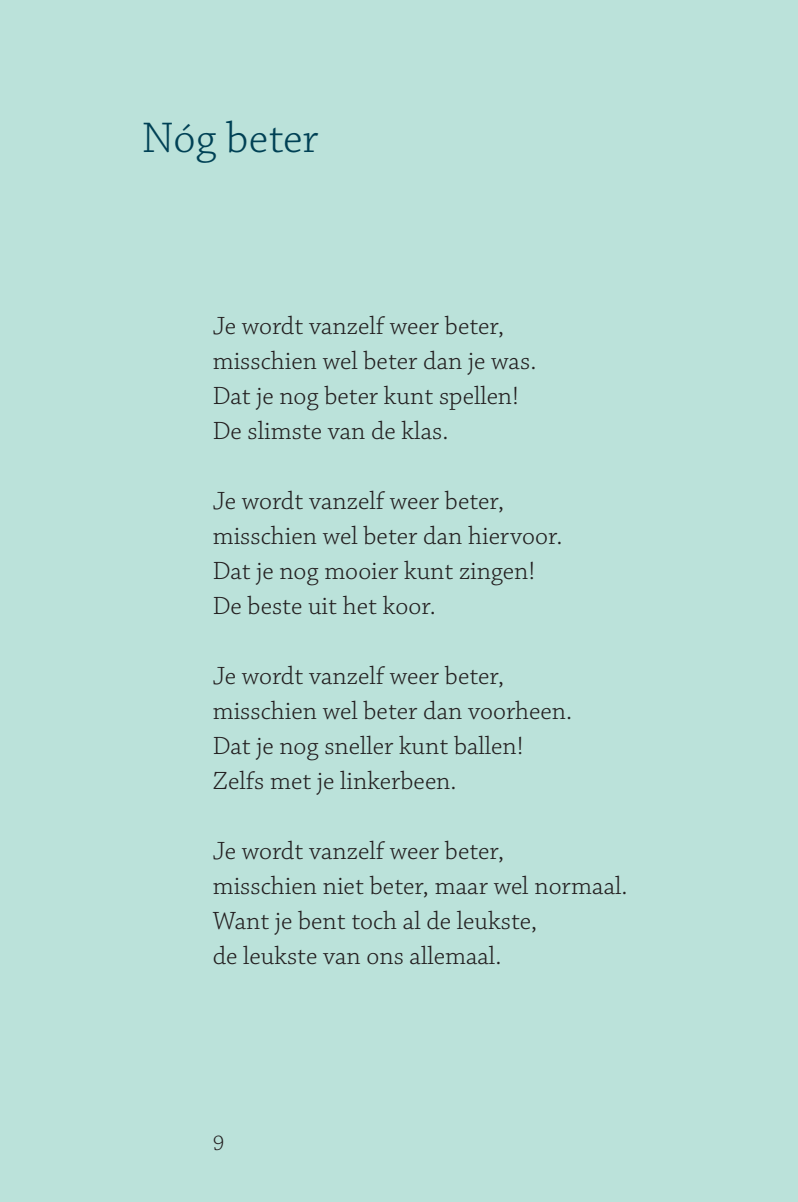
<style>
.page{position:relative;width:798px;height:1202px;background:#bbe2da}
.page>*{position:absolute;margin:0;border:0;box-sizing:border-box;transform-origin:0 0}
.t1{font:300 45px "Chaparral Pro";color:#004155}
.t2{font:300 26.25px/35px "Chaparral Pro";color:#231f20}
.t3{font:300 22.5px "Chaparral Pro";color:#231f20}
</style>
<div class="page">
<h1 class="t1" style="left:142px;top:114px;width:178px">Nóg beter</h1>
<p class="t2" style="left:213px;top:309px;width:325px">Je wordt vanzelf weer beter, misschien wel beter dan je was.<br>Dat je nog beter kunt spellen!<br>De slimste van de klas.</p>
<p class="t2" style="left:213px;top:484px;width:351px">Je wordt vanzelf weer beter, misschien wel beter dan hiervoor.<br>Dat je nog mooier kunt zingen!<br>De beste uit het koor.</p>
<p class="t2" style="left:213px;top:659px;width:361px">Je wordt vanzelf weer beter, misschien wel beter dan voorheen.<br>Dat je nog sneller kunt ballen!<br>Zelfs met je linkerbeen.</p>
<p class="t2" style="left:213px;top:834px;width:416px">Je wordt vanzelf weer beter,<br>misschien niet beter, maar wel normaal.<br>Want je bent toch al de leukste,<br>de leukste van ons allemaal.</p>
<p class="t3" style="left:213px;top:1130px;width:13px">9</p>
</div>
